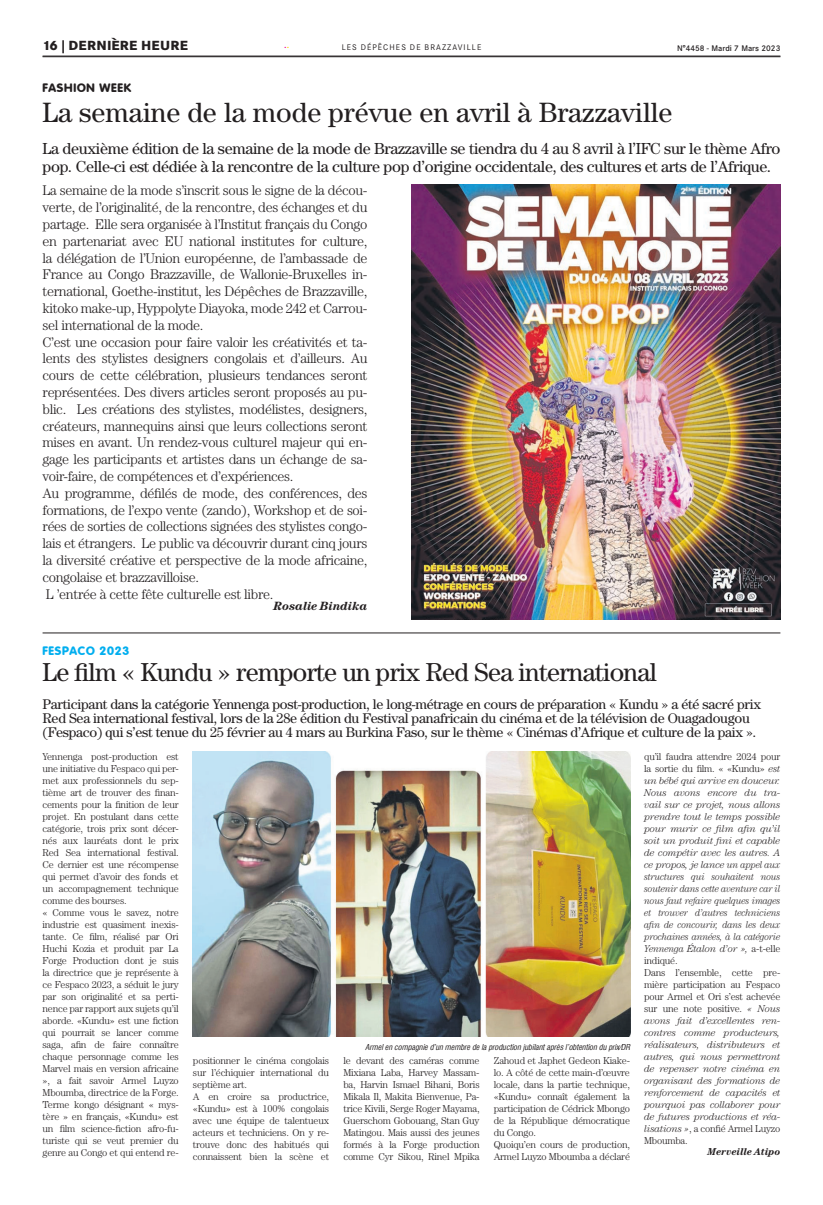
<style>
.page{position:relative;width:823px;height:1205px;background:#fff}
.page>*{position:absolute;margin:0;border:0;box-sizing:border-box;transform-origin:0 0}
.t1{font:28px "Century";color:#231f20}
.t2{font:26px "Century";letter-spacing:-.025em;color:#231f20}
.t3{font:16px/18px "Century";letter-spacing:-.02em;color:#231f20}
.t4{font:300 14px/16.8px "Century";letter-spacing:-.025em;color:#231f20}
.t5{font:14px/14px "Century";letter-spacing:-.02em;color:#231f20}
.t6{font:800 13px "Corporate SBQ";letter-spacing:.02em;color:#231f20}
.t7{font:italic 700 12px "Century";color:#231f20}
.t8{font:800 12px "Corporate Rounded";letter-spacing:.06em;color:#231f20}
.t9{font:800 12px "Corporate Rounded";letter-spacing:.06em;color:#00aeef}
.t10{font:11px "Century";color:#ed028c}
.t11{font:300 10px/12px "Century";letter-spacing:-.02em;color:#231f20}
.t12{font:italic 300 10px/12px "Century";letter-spacing:-.02em;color:#231f20}
.t13{font:italic 700 10px "Century";color:#231f20}
.t14{font:italic 8px "Corporate Condensed";color:#231f20}
.t15{font:8px "Corporate SBQ";letter-spacing:.135em;color:#231f20}
.t16{font:500 8px "Corporate SBQ";color:#231f20}
.s1{color:#ffd500}
.s2{font-style:normal}
</style>
<div class="page">
<hr style="left:43px;top:56px;width:737px;height:1px;background:#231f20">
<img style="left:411px;top:184px;width:369px;height:435px">
<hr style="left:43px;top:632px;width:737px;height:1px;background:#231f20">
<img style="left:193px;top:751px;width:436px;height:285px">
<h3 class="t6" style="left:43px;top:38px;width:147px">16 | DERNIÈRE HEURE</h3>
<p class="t15" style="left:341px;top:43px;width:141px">LES DÉPÊCHES DE BRAZZAVILLE</p>
<p class="t16" style="left:676px;top:43px;width:105px">N°4458 - Mardi 7 Mars 2023</p>
<p class="t10" style="left:284px;top:38px;width:7px">.<span class="s1">.</span></p>
<p class="t8" style="left:43px;top:81px;width:90px">FASHION WEEK</p>
<h1 class="t1" style="left:43px;top:96px;width:631px">La semaine de la mode prévue en avril à Brazzaville</h1>
<h3 class="t3" style="left:43px;top:140px;width:739px">La deuxième édition de la semaine de la mode de Brazzaville se tiendra du 4 au 8 avril à l’IFC sur le thème Afro pop. Celle-ci est dédiée à la rencontre de la culture pop d’origine occidentale, des cultures et arts de l’Afrique.</h3>
<p class="t4" style="left:43px;top:182px;width:326px">La semaine de la mode s’inscrit sous le signe de la décou&shy;verte, de l’originalité, de la rencontre, des échanges et du partage. Elle sera organisée à l’Institut français du Congo en partenariat avec EU national institutes for culture, la délégation de l’Union européenne, de l’ambassade de France au Congo Brazzaville, de Wallonie-Bruxelles in&shy;ternational, Goethe-institut, les Dépêches de Brazzaville, kitoko make-up, Hyppolyte Diayoka, mode 242 et Carrou&shy;sel international de la mode.<br>C’est une occasion pour faire valoir les créativités et ta&shy;lents des stylistes designers congolais et d’ailleurs. Au cours de cette célébration, plusieurs tendances seront représentées. Des divers articles seront proposés au pu&shy;blic. Les créations des stylistes, modélistes, designers, créateurs, mannequins ainsi que leurs collections seront mises en avant. Un rendez-vous culturel majeur qui en&shy;gage les participants et artistes dans un échange de sa&shy;voir-faire, de compétences et d’expériences.<br>Au programme, défilés de mode, des conférences, des formations, de l’expo vente (zando), Workshop et de soi&shy;rées de sorties de collections signées des stylistes congo&shy;lais et étrangers. Le public va découvrir durant cinq jours la diversité créative et perspective de la mode africaine, congolaise et brazzavilloise.<br>L ’entrée à cette fête culturelle est libre.</p>
<p class="t7" style="left:273px;top:598px;width:95px">Rosalie Bindika</p>
<p class="t9" style="left:43px;top:643px;width:88px">FESPACO 2023</p>
<h2 class="t2" style="left:43px;top:656px;width:615px">Le film « Kundu » remporte un prix Red Sea international</h2>
<p class="t5" style="left:43px;top:697px;width:719px">Participant dans la catégorie Yennenga post-production, le long-métrage en cours de préparation « Kundu » a été sacré prix<br>Red Sea international festival, lors de la 28e édition du Festival panafricain du cinéma et de la télévision de Ouagadougou (Fespaco) qui s’est tenue du 25 février au 4 mars au Burkina Faso, sur le thème « Cinémas d’Afrique et culture de la paix ».</p>
<p class="t11" style="left:43px;top:750px;width:138px">Yennenga post-production est une initiative du Fespaco qui per&shy;met aux professionnels du sep&shy;tième art de trouver des finan&shy;cements pour la finition de leur projet. En postulant dans cette catégorie, trois prix sont décer&shy;nés aux lauréats dont le prix<br>Red Sea international festival.<br>Ce dernier est une récompense qui permet d’avoir des fonds et un accompagnement technique comme des bourses.<br>« Comme vous le savez, notre industrie est quasiment inexis&shy;tante. Ce film, réalisé par Ori<br>Huchi Kozia et produit par La<br>Forge Production dont je suis la directrice que je représente à ce Fespaco 2023, a séduit le jury par son originalité et sa perti&shy;nence par rapport aux sujets qu’il aborde. «Kundu» est une fiction qui pourrait se lancer comme saga, afin de faire connaître chaque personnage comme les<br>Marvel mais en version africaine », a fait savoir Armel Luyzo<br>Mboumba, directrice de la Forge.<br>Terme kongo désignant « mys&shy;tère » en français, «Kundu» est un film science-fiction afro-fu&shy;turiste qui se veut premier du genre au Congo et qui entend re-</p>
<p class="t14" style="left:365px;top:1042px;width:266px">Armel en compagnie d’un membre de la production jubilant après l’obtention du prix/DR</p>
<p class="t11" style="left:193px;top:1054px;width:138px">positionner le cinéma congolais sur l’échiquier international du septième art.<br>A en croire sa productrice, «Kundu» est à 100% congolais avec une équipe de talentueux acteurs et techniciens. On y re&shy;trouve donc des habitués qui connaissent bien la scène et</p>
<p class="t11" style="left:343px;top:1054px;width:138px;text-align:justify">le devant des caméras comme Mixiana Laba, Harvey Massam&shy;ba, Harvin Ismael Bihani, Boris Mikala Il, Makita Bienvenue, Pa&shy;trice Kivili, Serge Roger Mayama, Guerschom Gobouang, Stan Guy Matingou. Mais aussi des jeunes formés à la Forge production comme Cyr Sikou, Rinel Mpika</p>
<p class="t11" style="left:493px;top:1054px;width:138px">Zahoud et Japhet Gedeon Kiake&shy;lo. A côté de cette main-d’œuvre locale, dans la partie technique, «Kundu» connaît également la participation de Cédrick Mbongo de la République démocratique du Congo.<br>Quoiqu’en cours de production,<br>Armel Luyzo Mboumba a déclaré</p>
<p class="t12" style="left:643px;top:750px;width:138px"><span class="s2">qu’il faudra attendre 2024 pour la sortie du film. « «Kundu»</span> est un bébé qui arrive en douceur.<br>Nous avons encore du tra&shy;vail sur ce projet, nous allons prendre tout le temps possible pour murir ce film afin qu’il soit un produit fini et capable de compétir avec les autres. A ce propos, je lance un appel aux structures qui souhaitent nous soutenir dans cette aventure car il nous faut refaire quelques images et trouver d’autres techniciens afin de concourir, dans les deux prochaines années, à la catégorie<br>Yennenga Étalon d’or », <span class="s2">a-t-elle indiqué.<br>Dans l’ensemble, cette pre&shy;mière participation au Fespaco pour Armel et Ori s’est achevée sur une note positive.</span> « Nous avons fait d’excellentes ren&shy;contres comme producteurs, réalisateurs, distributeurs et autres, qui nous permettront de repenser notre cinéma en organisant des formations de renforcement de capacités et pourquoi pas collaborer pour de futures productions et réa&shy;lisations »<span class="s2">, a confié Armel Luyzo<br>Mboumba.</span></p>
<p class="t13" style="left:707px;top:1145px;width:74px">Merveille Atipo</p>
</div>
